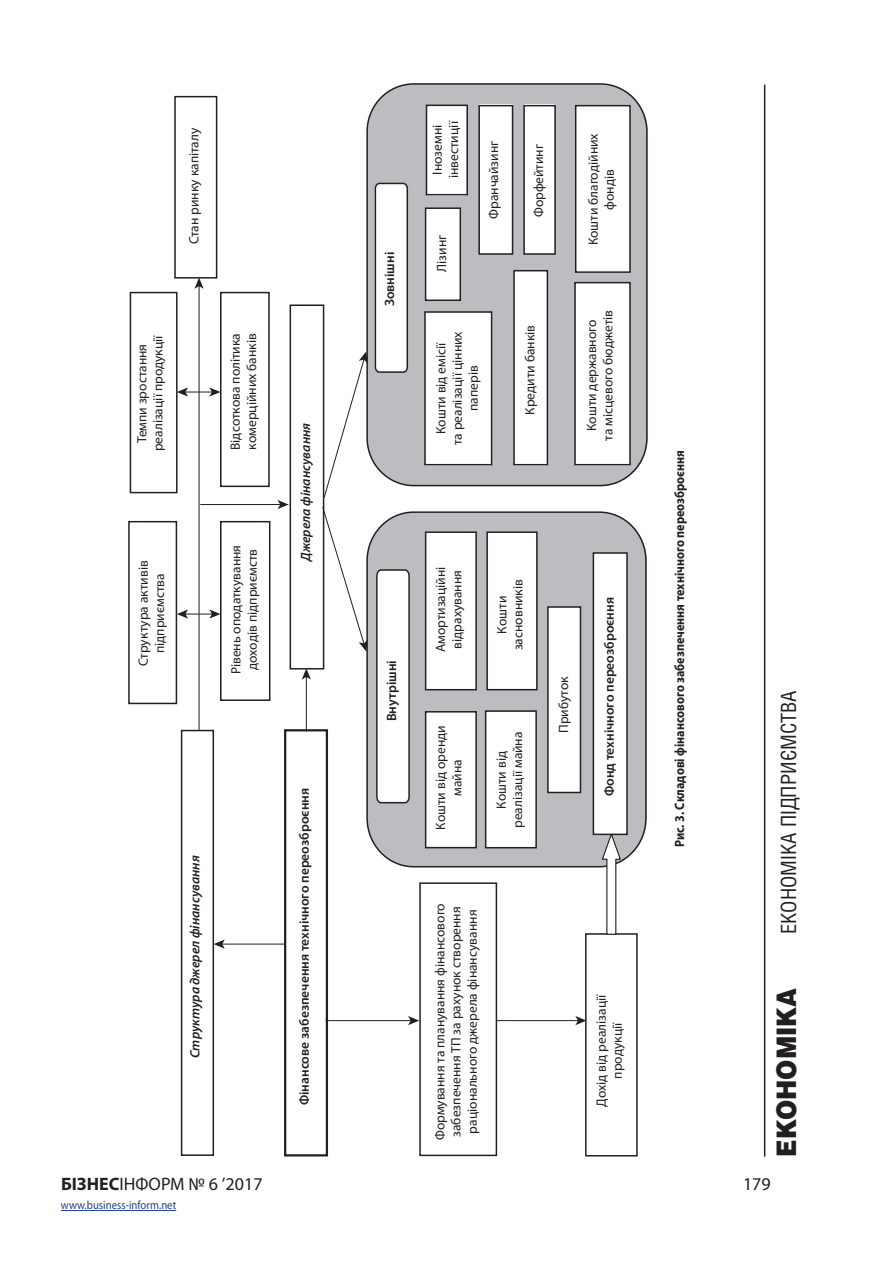
<style>
.page{position:relative;width:893px;height:1263px;background:#fff}
.page>*{position:absolute;margin:0;border:0;box-sizing:border-box;transform-origin:0 0}
.t1{font:900 27px "Helios";color:#231f20;scale:.9 1}
.t2{font:21px "Helios Cond";color:#231f20}
.t3{font:18px "Myriad Pro";color:#231f20}
.t4{font:13.5px/16.2px "Myriad Pro";color:#231f20;text-align:center}
.t5{font:600 13.5px "Myriad Pro";color:#231f20}
.Title_table{font:700 13.5px "Myriad Pro";color:#231f20;scale:.9 1}
.t6{font:italic 600 13.5px "Myriad Pro";color:#231f20}
.t7{font:12px "Myriad Pro";color:#253f8e;scale:.9 1}
.s1{font-weight:700}
</style>
<div class="page">
<hr style="left:764px;top:85px;width:1px;height:1072px;background:#231f20">
<hr style="left:61px;top:1210px;width:115px;height:1px;background:#253f8e">
<div style="left:367px;top:84px;width:281px;height:402px;background:#bcbdc0;border-radius:47px"></div>
<div style="left:366px;top:83px;width:282px;height:403px;border:2px solid #231f20;border-radius:47px"></div>
<div style="left:367px;top:512px;width:280px;height:355px;background:#bcbdc0;border-radius:48px"></div>
<div style="left:366px;top:511px;width:281px;height:356px;border:2px solid #231f20;border-radius:48px"></div>
<div style="left:419px;top:882px;width:78px;height:274px;border:2px solid #231f20"></div>
<div style="left:290px;top:304px;width:34px;height:365px;border:2px solid #231f20"></div>
<svg style="left:374px;top:182px;width:34px;height:191px;background:#e7e7e7"></svg>
<svg style="left:376px;top:569px;width:34px;height:235px;background:#e8e8e8"></svg>
<div style="left:425px;top:312px;width:66px;height:153px;background:#fff"></div>
<div style="left:424px;top:311px;width:68px;height:154px;border:2px solid #231f20"></div>
<div style="left:174px;top:96px;width:43px;height:183px;border:2px solid #231f20"></div>
<div style="left:220px;top:292px;width:50px;height:195px;border:2px solid #231f20"></div>
<div style="left:220px;top:521px;width:50px;height:180px;border:2px solid #231f20"></div>
<div style="left:575px;top:283px;width:55px;height:182px;background:#fff"></div>
<div style="left:574px;top:282px;width:57px;height:183px;border:2px solid #231f20"></div>
<div style="left:576px;top:105px;width:54px;height:167px;background:#fff"></div>
<div style="left:575px;top:105px;width:56px;height:168px;border:2px solid #231f20"></div>
<div style="left:514px;top:271px;width:33px;height:194px;background:#fff"></div>
<div style="left:513px;top:270px;width:35px;height:195px;border:2px solid #231f20"></div>
<div style="left:426px;top:105px;width:41px;height:91px;background:#fff"></div>
<div style="left:426px;top:105px;width:42px;height:90px;border:2px solid #231f20"></div>
<div style="left:426px;top:208px;width:34px;height:92px;background:#fff"></div>
<div style="left:425px;top:207px;width:36px;height:94px;border:2px solid #231f20"></div>
<div style="left:479px;top:105px;width:33px;height:149px;background:#fff"></div>
<div style="left:478px;top:105px;width:35px;height:150px;border:2px solid #231f20"></div>
<div style="left:524px;top:105px;width:31px;height:149px;background:#fff"></div>
<div style="left:523px;top:105px;width:33px;height:150px;border:2px solid #231f20"></div>
<div style="left:487px;top:532px;width:50px;height:158px;background:#fff"></div>
<div style="left:486px;top:531px;width:52px;height:159px;border:2px solid #231f20"></div>
<div style="left:486px;top:712px;width:50px;height:134px;background:#fff"></div>
<div style="left:485px;top:710px;width:52px;height:138px;border:2px solid #231f20"></div>
<div style="left:426px;top:712px;width:50px;height:136px;background:#fff"></div>
<div style="left:425px;top:711px;width:52px;height:137px;border:2px solid #231f20"></div>
<div style="left:548px;top:607px;width:32px;height:185px;background:#fff"></div>
<div style="left:547px;top:606px;width:34px;height:187px;border:2px solid #231f20"></div>
<div style="left:426px;top:532px;width:50px;height:158px;background:#fff"></div>
<div style="left:425px;top:531px;width:52px;height:159px;border:2px solid #231f20"></div>
<div style="left:593px;top:553px;width:34px;height:281px;background:#fff"></div>
<div style="left:593px;top:552px;width:35px;height:283px;border:2px solid #231f20"></div>
<div style="left:284px;top:729px;width:44px;height:427px;border:2px solid #231f20"></div>
<div style="left:585px;top:933px;width:53px;height:223px;border:2px solid #231f20"></div>
<div style="left:181px;top:730px;width:33px;height:426px;border:2px solid #231f20"></div>
<svg style="left:601px;top:832px;width:21px;height:103px"></svg>
<div style="left:128px;top:521px;width:49px;height:183px;border:2px solid #231f20"></div>
<div style="left:130px;top:292px;width:48px;height:201px;border:2px solid #231f20"></div>
<hr style="left:199px;top:285px;width:1px;height:445px;background:#231f20">
<svg style="left:194px;top:278px;width:10px;height:11px"></svg>
<svg style="left:177px;top:609px;width:43px;height:10px"></svg>
<svg style="left:177px;top:387px;width:43px;height:10px"></svg>
<hr style="left:201px;top:504px;width:80px;height:1px;background:#231f20">
<svg style="left:278px;top:500px;width:11px;height:9px"></svg>
<hr style="left:326px;top:1020px;width:85px;height:1px;background:#231f20">
<svg style="left:408px;top:1016px;width:11px;height:9px"></svg>
<hr style="left:497px;top:1020px;width:82px;height:1px;background:#231f20">
<svg style="left:575px;top:1016px;width:12px;height:9px"></svg>
<hr style="left:222px;top:944px;width:62px;height:1px;background:#231f20">
<svg style="left:214px;top:939px;width:11px;height:10px"></svg>
<hr style="left:306px;top:676px;width:1px;height:55px;background:#231f20">
<svg style="left:302px;top:668px;width:9px;height:11px"></svg>
<svg style="left:322px;top:507px;width:45px;height:145px"></svg>
<svg style="left:323px;top:351px;width:45px;height:147px"></svg>
<p class="t4" style="left:186px;top:244px;width:118px;rotate:-90deg">Стан ринку капіталу</p>
<p class="t4" style="left:134px;top:451px;width:118px;rotate:-90deg">Темпи зростання реалізації продукції</p>
<p class="t4" style="left:227px;top:450px;width:118px;text-align:left;rotate:-90deg">Відсоткова політика комерційних банків</p>
<p class="t4" style="left:135px;top:666px;width:107px;rotate:-90deg">Структура активів підприємства</p>
<p class="t4" style="left:228px;top:674px;width:131px;rotate:-90deg">Рівень оподаткування доходів підприємств</p>
<p class="t6" style="left:297px;top:561px;width:140px;rotate:-90deg">Джерела фінансування</p>
<p class="t6" style="left:186px;top:1058px;width:205px;rotate:-90deg">Структура джерел фінансування</p>
<p class="t5" style="left:296px;top:1105px;width:319px;rotate:-90deg">Фінансове забезпечення технічного переозброєння</p>
<p class="t5" style="left:381px;top:306px;width:56px;rotate:-90deg">Зовнішні</p>
<p class="t4" style="left:429px;top:178px;width:59px;text-align:left;rotate:-90deg">Іноземні інвестиції</p>
<p class="t4" style="left:433px;top:272px;width:39px;rotate:-90deg">Лізинг</p>
<p class="t4" style="left:485px;top:219px;width:80px;rotate:-90deg">Франчайзинг</p>
<p class="t4" style="left:530px;top:217px;width:75px;rotate:-90deg">Форфейтинг</p>
<p class="t4" style="left:433px;top:445px;width:115px;rotate:-90deg">Кошти від емісії<br>та реалізації цінних паперів</p>
<p class="t4" style="left:522px;top:415px;width:91px;rotate:-90deg">Кредити банків</p>
<p class="t4" style="left:585px;top:245px;width:114px;rotate:-90deg">Кошти благодійних фондів</p>
<p class="t4" style="left:583px;top:441px;width:132px;rotate:-90deg">Кошти державного<br>та місцевого бюджетів</p>
<p class="t5" style="left:383px;top:721px;width:63px;rotate:-90deg">Внутрішні</p>
<p class="t4" style="left:432px;top:652px;width:87px;text-align:left;rotate:-90deg">Амортизаційні відрахування</p>
<p class="t4" style="left:493px;top:650px;width:73px;rotate:-90deg">Кошти засновників</p>
<p class="t4" style="left:432px;top:830px;width:106px;rotate:-90deg">Кошти від оренди</p>
<p class="t4" style="left:509px;top:828px;width:98px;rotate:-90deg">реалізації майна</p>
<p class="t4" style="left:493px;top:808px;width:59px;rotate:-90deg">Кошти від</p>
<p class="t4" style="left:449px;top:796px;width:38px;rotate:-90deg">майна</p>
<p class="t4" style="left:432px;top:1140px;width:239px;text-align:left;rotate:-90deg">Формування та планування фінансового забезпечення ТП за рахунок створення раціонального джерела фінансування</p>
<p class="t4" style="left:555px;top:733px;width:58px;rotate:-90deg">Прибуток</p>
<p class="t5" style="left:601px;top:796px;width:201px;rotate:-90deg">Фонд технічного переозброєння</p>
<p class="t4" style="left:593px;top:1107px;width:114px;rotate:-90deg">Дохід від реалізації продукції</p>
<p class="Title_table" style="left:671px;top:847px;width:443px;rotate:-90deg">Рис. 3. Складові фінансового забезпечення технічного переозброєння</p>
<h2 class="t2" style="left:776px;top:934px;width:245px;rotate:-90deg">економіка підприємства</h2>
<h1 class="t1" style="left:769px;top:1157px;width:189px;rotate:-90deg">ЕКОНОМІКА</h1>
<h3 class="t3" style="left:61px;top:1173px;width:203px"><span class="s1">БІЗНЕС</span>ІНФОРМ № 6 ’2017</h3>
<h3 class="t3" style="left:743px;top:1173px;width:29px">179</h3>
<p class="t7" style="left:61px;top:1198px;width:130px">www.business-inform.net</p>
</div>
